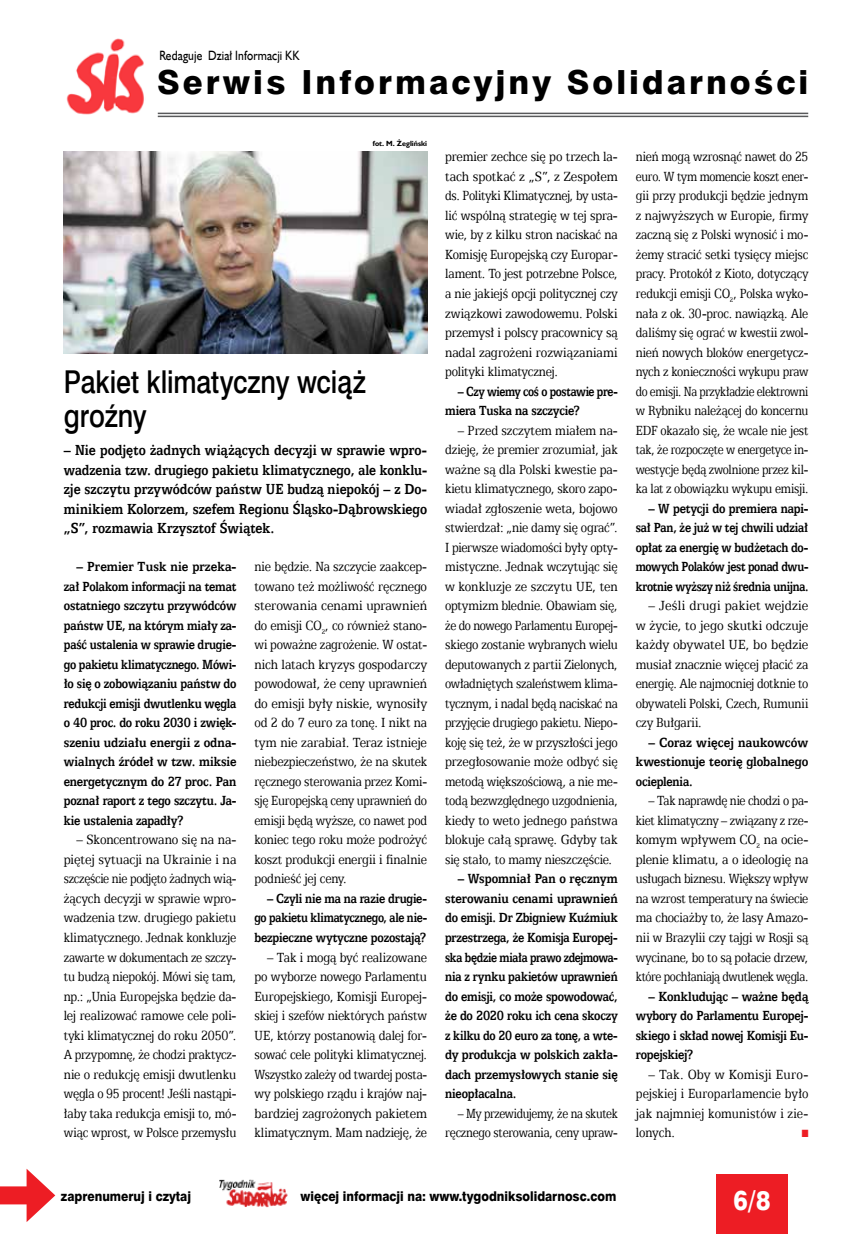
<style>
.page{position:relative;width:851px;height:1234px;background:#fff}
.page>*{position:absolute;margin:0;border:0;box-sizing:border-box;transform-origin:0 0}
.t1{font:33.3px "Swis 721 Hv EU";letter-spacing:.09em;color:#000}
.t2{font:31.5px/34.5px "Swis 721 Md EU";letter-spacing:-.005em;color:#000;scale:.85 1}
.t3{font:27px "Swis 721 Hv EU";color:#fff;scale:.9 1}
.t4{font:700 16.5px/19.5px "Egyptian 505 EU";letter-spacing:.005em;color:#000;text-align:justify;scale:.85 1}
.t5{font:15px/19.5px "Egyptian 505 EU";letter-spacing:-.015em;color:#000;text-align:justify;scale:.85 1}
.t6{font:15px/19.5px "Egyptian 505 EU";letter-spacing:-.015em;color:#000;text-align:justify;scale:.87 1}
.t7{font:15px/19.5px "Egyptian 505 EU";letter-spacing:-.015em;color:#000;text-align:justify;scale:.82 1}
.t8{font:15px/19.5px "Egyptian 505 EU";letter-spacing:-.015em;color:#000;text-align:justify;scale:.84 1}
.t9{font:700 15px/19.5px "Egyptian 505 EU";letter-spacing:-.015em;color:#000;text-align:justify;scale:.88 1}
.t10{font:700 15px/19.5px "Egyptian 505 EU";letter-spacing:-.015em;color:#000;text-align:justify;scale:.86 1}
.t11{font:15px/19.5px "Egyptian 505 EU";letter-spacing:-.015em;color:#000;text-align:justify;scale:.81 1}
.t12{font:15px/19.5px "Egyptian 505 EU";letter-spacing:-.015em;color:#000;text-align:justify;scale:.88 1}
.t13{font:700 15px/19.5px "Egyptian 505 EU";letter-spacing:-.015em;color:#000;text-align:justify;scale:.84 1}
.t14{font:700 15px/19.5px "Egyptian 505 EU";letter-spacing:-.015em;color:#000;text-align:justify;scale:.83 1}
.t15{font:15px/19.5px "Egyptian 505 EU";letter-spacing:-.015em;color:#000;text-align:right;scale:.79 1}
.t16{font:700 15px/19.5px "Egyptian 505 EU";letter-spacing:-.015em;color:#000;scale:.8 1}
.t17{font:13.5px "Swis 721 Hv EU";color:#000;scale:.9 1}
.t18{font:13.5px "Humanst 521 EU";letter-spacing:.015em;color:#000;scale:.85 1}
.t19{font:10.5px "Zapf Dingbats ITC";color:#ed1d24;scale:.84 1}
.t20{font:700 7.5px "Humanst 521 EU";color:#000}
</style>
<div class="page">
<div style="left:716px;top:1174px;width:72px;height:59px;background:#ed1d24"></div>
<img style="left:219px;top:1179px;width:69px;height:27px">
<div style="left:0;top:1186px;width:38px;height:18px;background:#ed1d24"></div>
<svg style="left:27px;top:1169px;width:28px;height:52px"></svg>
<img style="left:64px;top:151px;width:363px;height:202px">
<img style="left:66px;top:38px;width:78px;height:77px">
<hr style="left:158px;top:113px;width:650px;height:1px;background:#58595b">
<hr style="left:158px;top:116px;width:650px;height:1px;background:#58595b">
<p class="t18" style="left:159px;top:47px;width:166px">Redaguje Dział Informacji KK</p>
<h1 class="t1" style="left:157px;top:62px;width:652px">Serwis Informacyjny Solidarności</h1>
<p class="t20" style="left:373px;top:138px;width:56px">fot. M. Żegliński</p>
<h2 class="t2" style="left:64px;top:366px;width:357px">Pakiet klimatyczny wciąż groźny</h2>
<p class="t4" style="left:64px;top:440px;width:429px">– Nie podjęto żadnych wiążących decyzji w sprawie wpro&shy;wadzenia tzw. drugiego pakietu klimatycznego, ale konklu&shy;zje szczytu przywódców państw UE budzą niepokój – z Do&shy;minikiem Kolorzem, szefem Regionu Śląsko-Dąbrowskiego „S”, rozmawia Krzysztof Świątek.</p>
<p class="t9" style="left:64px;top:556px;width:198px;text-indent:13px">– Premier Tusk nie przeka&shy;zał Polakom informacji na temat ostatniego szczytu przywódców państw UE, na którym miały za&shy;paść ustalenia w sprawie drugie&shy;go pakietu klimatycznego. Mówi&shy;ło się o zobowiązaniu państw do redukcji emisji dwutlenku węgla o 40 proc. do roku 2030 i zwięk&shy;szeniu udziału energii z odna&shy;wialnych źródeł w tzw. miksie energetycznym do 27 proc. Pan poznał raport z tego szczytu. Ja&shy;kie ustalenia zapadły?</p>
<p class="t6" style="left:64px;top:829px;width:200px;text-indent:13px">– Skoncentrowano się na na&shy;piętej sytuacji na Ukrainie i na szczęście nie podjęto żadnych wią&shy;żących decyzji w sprawie wpro&shy;wadzenia tzw. drugiego pakietu klimatycznego. Jednak konkluzje zawarte w dokumentach ze szczy&shy;tu budzą niepokój. Mówi się tam, np.: „Unia Europejska będzie da&shy;lej realizować ramowe cele poli&shy;tyki klimatycznej do roku 2050”.<br>A przypomnę, że chodzi praktycz&shy;nie o redukcję emisji dwutlenku węgla o 95 procent! Jeśli nastąpi&shy;łaby taka redukcja emisji to, mó&shy;wiąc wprost, w Polsce przemysłu</p>
<p class="t8" style="left:254px;top:556px;width:207px">nie będzie. Na szczycie zaakcep&shy;towano też możliwość ręcznego sterowania cenami uprawnień do emisji CO<sub>2</sub>, co również stano&shy;wi poważne zagrożenie. W ostat&shy;nich latach kryzys gospodarczy powodował, że ceny uprawnień do emisji były niskie, wynosiły od 2 do 7 euro za tonę. I nikt na tym nie zarabiał. Teraz istnieje niebezpieczeństwo, że na skutek ręcznego sterowania przez Komi&shy;sję Europejską ceny uprawnień do emisji będą wyższe, co nawet pod koniec tego roku może podrożyć koszt produkcji energii i finalnie podnieść jej ceny.</p>
<p class="t14" style="left:254px;top:888px;width:209px;text-indent:13px">– Czyli nie ma na razie drugie&shy;go pakietu klimatycznego, ale nie&shy;bezpieczne wytyczne pozostają?</p>
<p class="t5" style="left:254px;top:946px;width:204px;text-indent:13px">– Tak i mogą być realizowane po wyborze nowego Parlamentu Europejskiego, Komisji Europej&shy;skiej i szefów niektórych państw UE, którzy postanowią dalej for&shy;sować cele polityki klimatycznej.<br>Wszystko zależy od twardej posta&shy;wy polskiego rządu i krajów naj&shy;bardziej zagrożonych pakietem klimatycznym. Mam nadzieję, że</p>
<p class="t5" style="left:445px;top:147px;width:204px">premier zechce się po trzech la&shy;tach spotkać z „S”, z Zespołem ds. Polityki Klimatycznej, by usta&shy;lić wspólną strategię w tej spra&shy;wie, by z kilku stron naciskać na Komisję Europejską czy Europar&shy;lament. To jest potrzebne Polsce, a nie jakiejś opcji politycznej czy związkowi zawodowemu. Polski przemysł i polscy pracownicy są nadal zagrożeni rozwiązaniami polityki klimatycznej.</p>
<p class="t16" style="left:445px;top:381px;width:217px;text-indent:13px">– Czy wiemy coś o postawie pre&shy;miera Tuska na szczycie?</p>
<p class="t5" style="left:445px;top:420px;width:204px;text-indent:13px">– Przed szczytem miałem na&shy;dzieję, że premier zrozumiał, jak ważne są dla Polski kwestie pa&shy;kietu klimatycznego, skoro zapo&shy;wiadał zgłoszenie weta, bojowo stwierdzał: „nie damy się ograć”.<br>I pierwsze wiadomości były opty&shy;mistyczne. Jednak wczytując się w konkluzje ze szczytu UE, ten optymizm blednie. Obawiam się, że do nowego Parlamentu Europej&shy;skiego zostanie wybranych wielu deputowanych z partii Zielonych, owładniętych szaleństwem klima&shy;tycznym, i nadal będą naciskać na przyjęcie drugiego pakietu. Niepo&shy;koję się też, że w przyszłości jego przegłosowanie może odbyć się metodą większościową, a nie me&shy;todą bezwzględnego uzgodnienia, kiedy to weto jednego państwa blokuje całą sprawę. Gdyby tak się stało, to mamy nieszczęście.</p>
<p class="t10" style="left:445px;top:868px;width:202px;text-indent:13px">– Wspomniał Pan o ręcznym sterowaniu cenami uprawnień do emisji. Dr Zbigniew Kuźmiuk przestrzega, że Komisja Europej&shy;ska będzie miała prawo zdejmowa&shy;nia z rynku pakietów uprawnień do emisji, co może spowodować, że do 2020 roku ich cena skoczy z kilku do 20 euro za tonę, a wte&shy;dy produkcja w polskich zakła&shy;dach przemysłowych stanie się nieopłacalna.</p>
<p class="t15" style="left:445px;top:1102px;width:220px">– My przewidujemy, że na skutek ręcznego sterowania, ceny upraw-</p>
<p class="t7" style="left:635px;top:147px;width:212px">nień mogą wzrosnąć nawet do 25 euro. W tym momencie koszt ener&shy;gii przy produkcji będzie jednym z najwyższych w Europie, firmy zaczną się z Polski wynosić i mo&shy;żemy stracić setki tysięcy miejsc pracy. Protokół z Kioto, dotyczący redukcji emisji CO<sub>2</sub>, Polska wyko&shy;nała z ok. 30-proc. nawiązką. Ale daliśmy się ograć w kwestii zwol&shy;nień nowych bloków energetycz&shy;nych z konieczności wykupu praw do emisji. Na przykładzie elektrowni w Rybniku należącej do koncernu EDF okazało się, że wcale nie jest tak, że rozpoczęte w energetyce in&shy;westycje będą zwolnione przez kil&shy;ka lat z obowiązku wykupu emisji.</p>
<p class="t13" style="left:635px;top:498px;width:207px;text-indent:13px">– W petycji do premiera napi&shy;sał Pan, że już w tej chwili udział opłat za energię w budżetach do&shy;mowych Polaków jest ponad dwu&shy;krotnie wyższy niż średnia unijna.</p>
<p class="t12" style="left:635px;top:595px;width:198px;text-indent:13px">– Jeśli drugi pakiet wejdzie w życie, to jego skutki odczuje każdy obywatel UE, bo będzie musiał znacznie więcej płacić za energię. Ale najmocniej dotknie to obywateli Polski, Czech, Rumunii czy Bułgarii.</p>
<p class="t9" style="left:635px;top:732px;width:198px;text-indent:13px">– Coraz więcej naukowców kwestionuje teorię globalnego ocieplenia.</p>
<p class="t11" style="left:635px;top:790px;width:215px;text-indent:13px">– Tak naprawdę nie chodzi o pa&shy;kiet klimatyczny – związany z rze&shy;komym wpływem CO<sub>2</sub> na ocie&shy;plenie klimatu, a o ideologię na usługach biznesu. Większy wpływ na wzrost temperatury na świecie ma chociażby to, że lasy Amazo&shy;nii w Brazylii czy tajgi w Rosji są wycinane, bo to są połacie drzew, które pochłaniają dwutlenek węgla.</p>
<p class="t10" style="left:635px;top:985px;width:202px;text-indent:13px">– Konkludując – ważne będą wybory do Parlamentu Europej&shy;skiego i skład nowej Komisji Eu&shy;ropejskiej?</p>
<p class="t6" style="left:635px;top:1063px;width:200px;text-indent:13px">– Tak. Oby w Komisji Euro&shy;pejskiej i Europarlamencie było jak najmniej komunistów i zie&shy;lonych.</p>
<p class="t19" style="left:801px;top:1128px;width:9px">■</p>
<p class="t17" style="left:61px;top:1187px;width:146px">zaprenumeruj i czytaj</p>
<p class="t17" style="left:300px;top:1187px;width:352px">więcej informacji na: www.tygodniksolidarnosc.com</p>
<h3 class="t3" style="left:733px;top:1183px;width:42px">6/8</h3>
</div>
